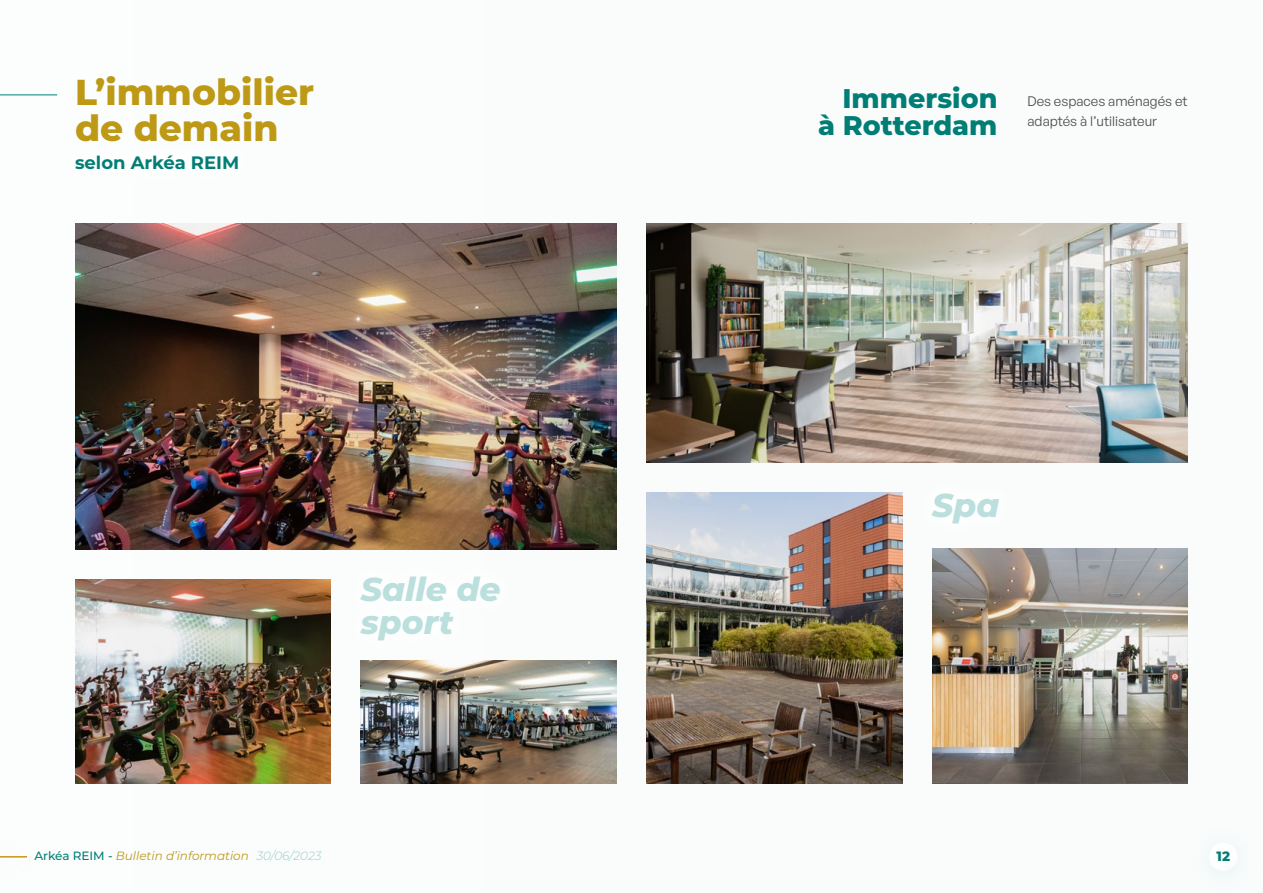
<style>
.page{position:relative;width:1263px;height:893px;background:#fafcfc}
.page>*{position:absolute;margin:0;border:0;box-sizing:border-box;transform-origin:0 0}
.t1{font:800 36px/36px "Montserrat";color:#bd9916}
.t2{font:italic 800 33px/33px "Montserrat";color:#bbdfdd}
.t3{font:800 27px/27px "Montserrat";color:#007e76;text-align:right}
.t4{font:700 18px "Montserrat";color:#007e76}
.t5{font:13.5px/19.5px "General Sans";color:#4b4b4d}
.t6{font:800 13.5px "Montserrat";color:#007e76}
.t7{font:italic 12px "Montserrat";color:#bd9916}
.s1{font-weight:500;font-style:normal;color:#007e76}
.s2{font-weight:300;color:#96ceca}
</style>
<div class="page">
<div style="left:1209px;top:842px;width:29px;height:29px;background:#fff;border-radius:50%"></div>
<svg style="left:0;top:856px;width:27px;height:1px"></svg>
<hr style="left:0;top:95px;width:57px;height:1px;background:#007e76">
<div style="left:59px;top:139px;width:196px;height:47px;background:#fff"></div>
<div style="left:915px;top:475px;width:101px;height:66px;background:#fff"></div>
<div style="left:343px;top:559px;width:174px;height:99px;background:#fff"></div>
<img style="left:646px;top:224px;width:542px;height:238px">
<img style="left:646px;top:492px;width:256px;height:292px">
<img style="left:75px;top:580px;width:256px;height:204px">
<img style="left:361px;top:660px;width:255px;height:124px">
<img style="left:75px;top:224px;width:541px;height:326px">
<img style="left:932px;top:549px;width:256px;height:235px">
<h1 class="t1" style="left:75px;top:73px;width:241px">L’immobilier de demain</h1>
<h3 class="t4" style="left:75px;top:150px;width:166px">selon Arkéa REIM</h3>
<h2 class="t2" style="left:361px;top:571px;width:141px">Salle de sport</h2>
<h3 class="t3" style="left:818px;top:83px;width:181px">Immersion<br>à Rotterdam</h3>
<p class="t5" style="left:1027px;top:91px;width:162px">Des espaces aménagés et adaptés à l’utilisateur</p>
<h2 class="t2" style="left:932px;top:487px;width:69px">Spa</h2>
<p class="t7" style="left:34px;top:848px;width:288px"><span class="s1">Arkéa REIM -</span> Bulletin d’information <span class="s2">30/06/2023</span></p>
<p class="t6" style="left:1216px;top:846px;width:15px">12</p>
</div>
